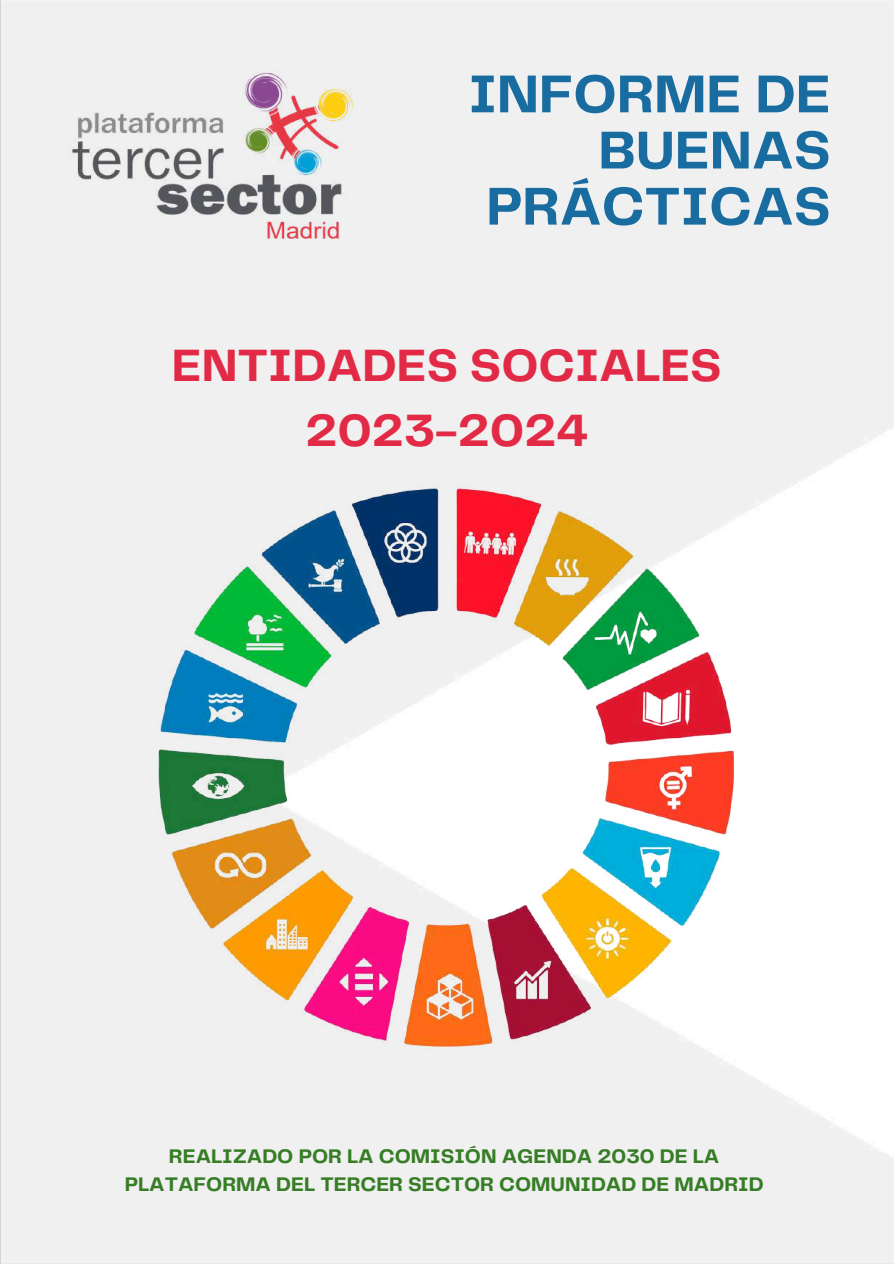
<style>
.page{position:relative;width:894px;height:1264px;background:#fff}
.page>*{position:absolute;margin:0;border:0;box-sizing:border-box;transform-origin:0 0}
.t1{font:700 55.2px/56.1px "Telegraf";color:#186ca0;text-align:right}
.t2{font:700 46.95px/65.2px "Telegraf";color:#e22a46;text-align:center}
.t3{font:700 20.4px/27.9px "Telegraf";color:#367d26;text-align:center}
</style>
<div class="page">
<img style="left:134px;top:461px;width:625px;height:610px">
<img style="left:63px;top:66px;width:297px;height:180px">
<h1 class="t1" style="left:468px;top:69px;width:363px">INFORME DE<br>BUENAS<br>PRÁCTICAS</h1>
<h2 class="t2" style="left:172px;top:335px;width:551px">ENTIDADES SOCIALES<br>2023-2024</h2>
<p class="t3" style="left:125px;top:1143px;width:640px">REALIZADO POR LA COMISIÓN AGENDA 2030 DE LA<br>PLATAFORMA DEL TERCER SECTOR COMUNIDAD DE MADRID</p>
</div>
